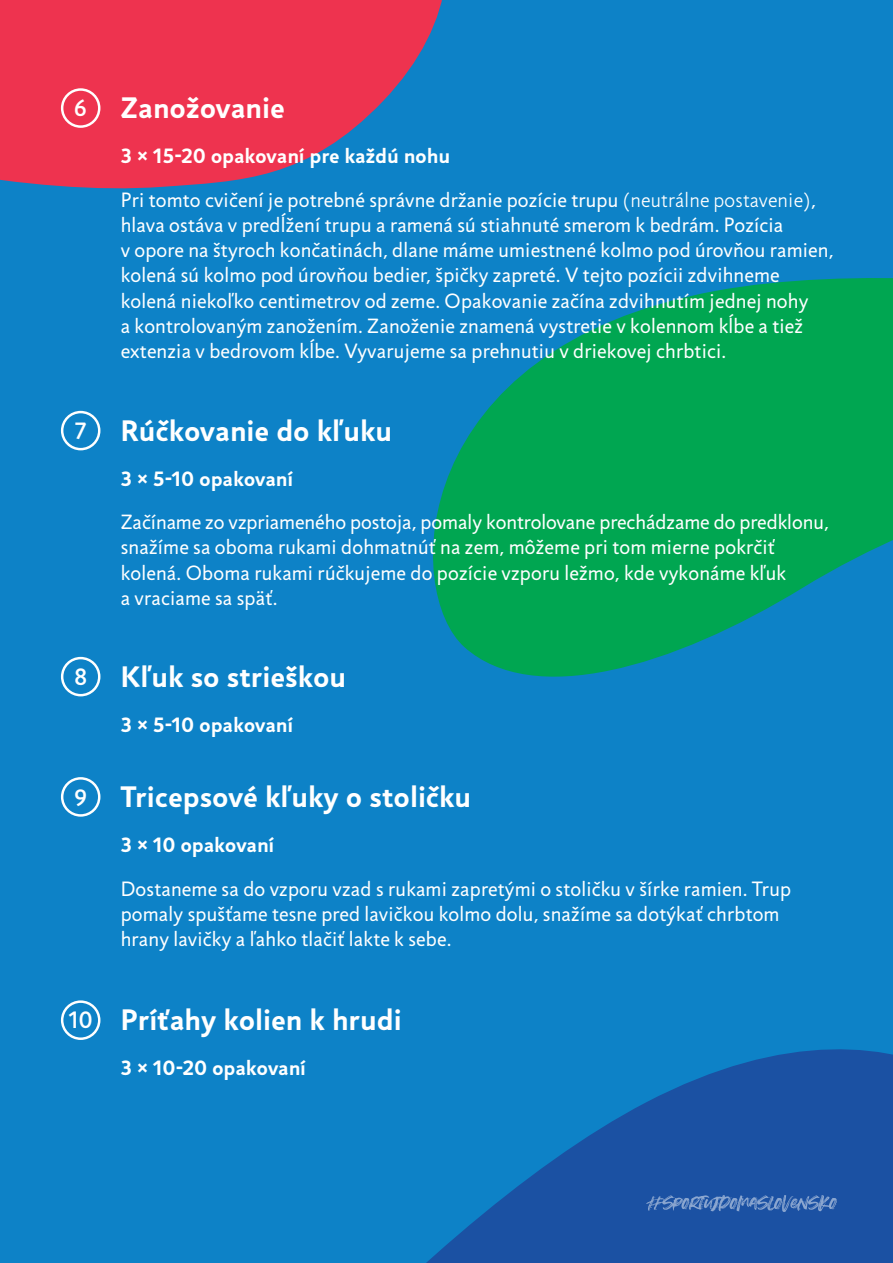
<style>
.page{position:relative;width:893px;height:1263px;background:#0d82c7}
.page>*{position:absolute;margin:0;border:0;box-sizing:border-box;transform-origin:0 0}
.t1{font:700 30px "Jigsaw";letter-spacing:.02em;color:#fff}
.t2{font:500 24px "Jigsaw";color:#fff}
.t3{font:21px/25.2px "Jigsaw";letter-spacing:.01em;color:#fff}
.t4{font:700 21px "Jigsaw";letter-spacing:.02em;color:#fff}
.s1{font-weight:700}
.s2{font-weight:300}
</style>
<div class="page">
<svg style="left:433px;top:278px;width:460px;height:399px;fill:#00a651"></svg>
<svg style="left:60px;top:1002px;width:833px;height:261px"></svg>
<svg style="left:0;top:0;width:442px;height:189px;fill:#ee334f"></svg>
<svg style="left:646px;top:1195px;width:191px;height:17px;background:#436fb3"></svg>
<div style="left:61px;top:88px;width:39px;height:40px;border:2px solid #fff;border-radius:50%"></div>
<div style="left:61px;top:411px;width:39px;height:39px;border:2px solid #fff;border-radius:50%"></div>
<div style="left:61px;top:777px;width:39px;height:40px;border:2px solid #fff;border-radius:50%"></div>
<div style="left:61px;top:657px;width:39px;height:39px;border:2px solid #fff;border-radius:50%"></div>
<div style="left:61px;top:1000px;width:39px;height:40px;border:2px solid #fff;border-radius:50%"></div>
<p class="t2" style="left:74px;top:94px;width:14px">6</p>
<h1 class="t1" style="left:121px;top:89px;width:165px">Zanožovanie</h1>
<p class="t3" style="left:121px;top:134px;width:697px;line-height:43.5px"><span class="s1">3 × 15-20 opakovaní pre každú nohu<br></span>Pri tomto cvičení je potrebné správne držanie pozície trupu <span class="s2">(neutrálne postavenie)</span>,</p>
<p class="t3" style="left:121px;top:212px;width:714px">hlava ostáva v predĺžení trupu a ramená sú stiahnuté smerom k bedrám. Pozícia<br>v opore na štyroch končatinách, dlane máme umiestnené kolmo pod úrovňou ramien, kolená sú kolmo pod úrovňou bedier, špičky zapreté. V tejto pozícii zdvihneme kolená niekoľko centimetrov od zeme. Opakovanie začína zdvihnutím jednej nohy<br>a kontrolovaným zanožením. Zanoženie znamená vystretie v kolennom kĺbe a tiež extenzia v bedrovom kĺbe. Vyvarujeme sa prehnutiu v driekovej chrbtici.</p>
<p class="t2" style="left:75px;top:416px;width:13px">7</p>
<h1 class="t1" style="left:121px;top:412px;width:273px">Rúčkovanie do kľuku</h1>
<p class="t4" style="left:121px;top:466px;width:174px">3 × 5-10 opakovaní</p>
<p class="t3" style="left:121px;top:510px;width:710px">Začíname zo vzpriameného postoja, pomaly kontrolovane prechádzame do predklonu, snažíme sa oboma rukami dohmatnúť na zem, môžeme pri tom mierne pokrčiť kolená. Oboma rukami rúčkujeme do pozície vzporu ležmo, kde vykonáme kľuk<br>a vraciame sa späť.</p>
<p class="t2" style="left:74px;top:662px;width:14px">8</p>
<h1 class="t1" style="left:121px;top:658px;width:227px">Kľuk so strieškou</h1>
<p class="t4" style="left:121px;top:712px;width:174px">3 × 5-10 opakovaní</p>
<p class="t2" style="left:74px;top:783px;width:14px">9</p>
<h1 class="t1" style="left:121px;top:778px;width:352px">Tricepsové kľuky o stoličku</h1>
<p class="t4" style="left:121px;top:832px;width:155px">3 × 10 opakovaní</p>
<p class="t3" style="left:121px;top:876px;width:672px">Dostaneme sa do vzporu vzad s rukami zapretými o stoličku v šírke ramien. Trup pomaly spušťame tesne pred lavičkou kolmo dolu, snažíme sa dotýkať chrbtom hrany lavičky a ľahko tlačiť lakte k sebe.</p>
<p class="t2" style="left:69px;top:1006px;width:25px">10</p>
<h1 class="t1" style="left:121px;top:1001px;width:282px">Príťahy kolien k hrudi</h1>
<p class="t4" style="left:121px;top:1055px;width:187px">3 × 10-20 opakovaní</p>
</div>
